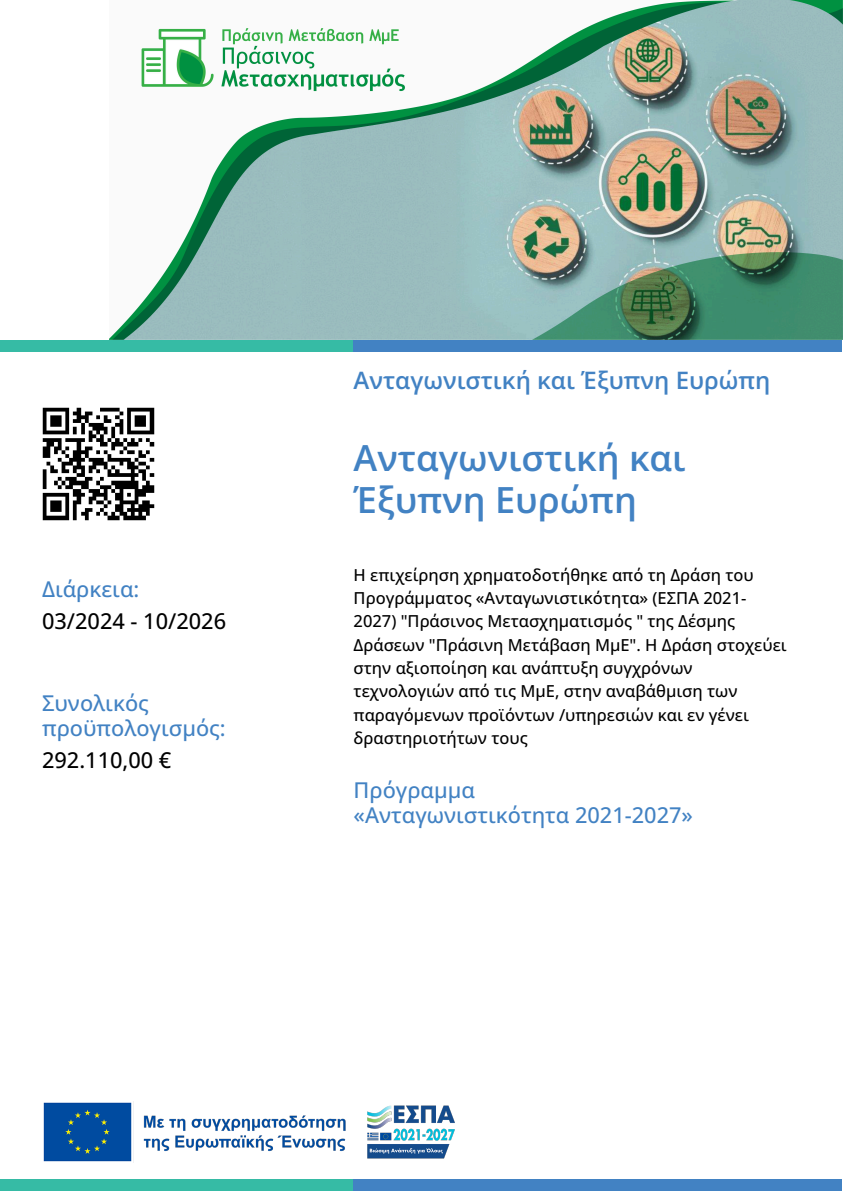
<style>
.page{position:relative;width:843px;height:1192px;background:#fff}
.page>*{position:absolute;margin:0;border:0;box-sizing:border-box;transform-origin:0 0}
.t1{font:600 36px "Open Sans";color:#4282c3}
.t2{font:600 24px "Open Sans";color:#4282c3}
.t3{font:500 21.8px "Open Sans";color:#4282c3}
.t4{font:500 21.8px "Open Sans";color:#000}
.t5{font:500 16.5px "Open Sans";color:#000}
</style>
<div class="page">
<div style="left:0;top:340px;width:353px;height:11px;background:#36bba5"></div>
<div style="left:0;top:1178px;width:353px;height:11px;background:#36bba5"></div>
<img style="left:42px;top:407px;width:112px;height:113px">
<div style="left:353px;top:340px;width:489px;height:11px;background:#4282c3"></div>
<div style="left:353px;top:1178px;width:489px;height:11px;background:#4282c3"></div>
<img style="left:43px;top:1101px;width:411px;height:61px">
<img style="left:109px;top:0;width:733px;height:339px">
<p class="t3" style="left:42px;top:574px;width:99px">Διάρκεια:</p>
<p class="t4" style="left:42px;top:605px;width:185px">03/2024 - 10/2026</p>
<p class="t3" style="left:42px;top:687px;width:108px">Συνολικός</p>
<p class="t3" style="left:42px;top:712px;width:185px">προϋπολογισμός:</p>
<p class="t4" style="left:42px;top:744px;width:131px">292.110,00 €</p>
<p class="t2" style="left:353px;top:363px;width:418px">Ανταγωνιστική και Έξυπνη Ευρώπη</p>
<p class="t1" style="left:353px;top:432px;width:333px">Ανταγωνιστική και</p>
<p class="t1" style="left:353px;top:475px;width:285px">Έξυπνη Ευρώπη</p>
<p class="t5" style="left:353px;top:563px;width:401px">Η επιχείρηση χρηματοδοτήθηκε από τη Δράση του</p>
<p class="t5" style="left:353px;top:586px;width:394px">Προγράμματος «Ανταγωνιστικότητα» (ΕΣΠΑ 2021-</p>
<p class="t5" style="left:353px;top:609px;width:383px">2027) "Πράσινος Μετασχηματισμός " της Δέσμης</p>
<p class="t5" style="left:353px;top:633px;width:434px">Δράσεων "Πράσινη Μετάβαση ΜμΕ". Η Δράση στοχεύει</p>
<p class="t5" style="left:353px;top:656px;width:340px">στην αξιοποίηση και ανάπτυξη συγχρόνων</p>
<p class="t5" style="left:353px;top:679px;width:385px">τεχνολογιών από τις ΜμΕ, στην αναβάθμιση των</p>
<p class="t5" style="left:353px;top:702px;width:397px">παραγόμενων προϊόντων /υπηρεσιών και εν γένει</p>
<p class="t5" style="left:353px;top:726px;width:175px">δραστηριοτήτων τους</p>
<p class="t3" style="left:353px;top:774px;width:123px">Πρόγραμμα</p>
<p class="t3" style="left:353px;top:799px;width:341px">«Ανταγωνιστικότητα 2021-2027»</p>
</div>
